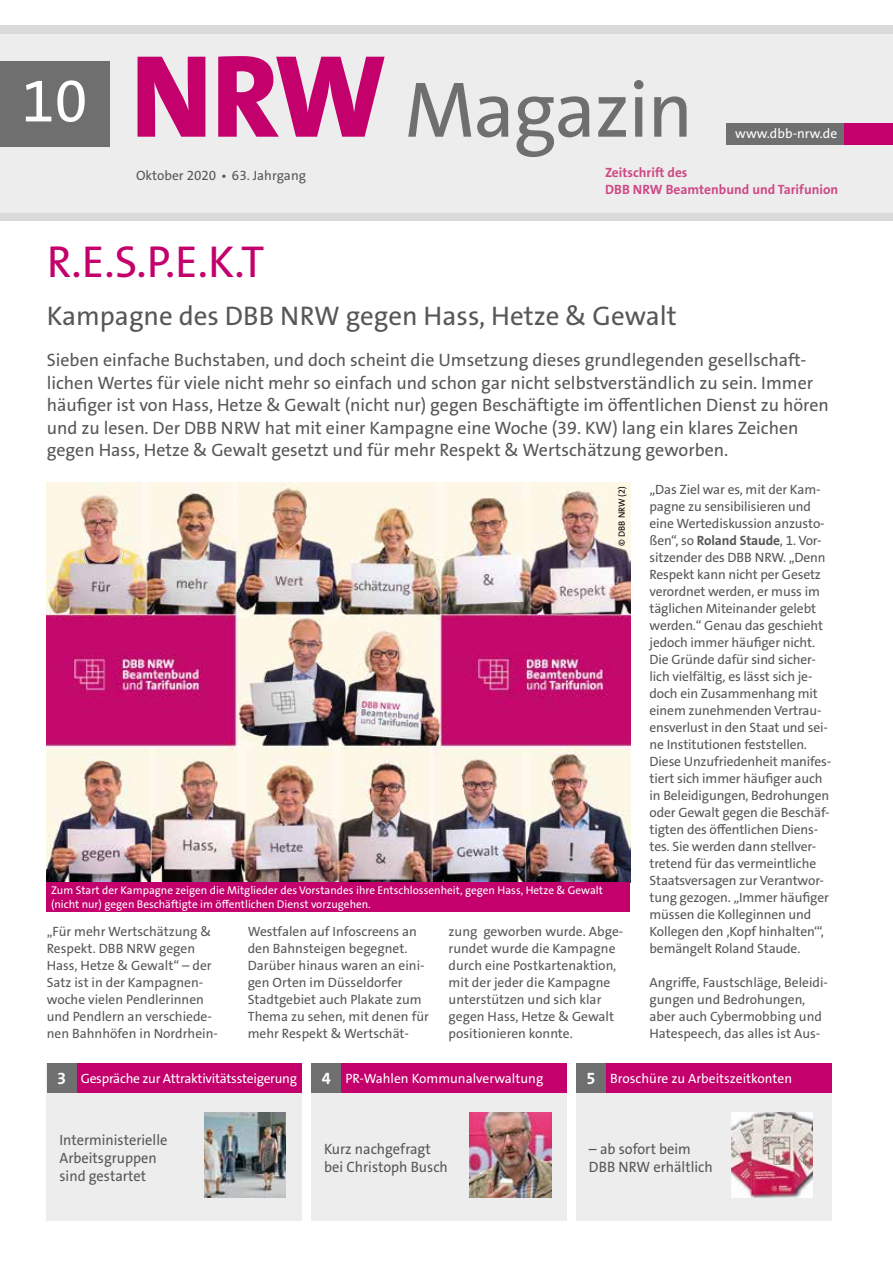
<style>
.page{position:relative;width:893px;height:1263px;background:#fff}
.page>*{position:absolute;margin:0;border:0;box-sizing:border-box;transform-origin:0 0}
.t1{font:79.5px "The Sans Os F";letter-spacing:-.02em;color:#706f6f}
.t2{font:45px "The Sans Os F";color:#c3006b}
.t3{font:27px "The Sans Os F";color:#575756}
.t4{font:18px/22.5px "The Sans Os F";color:#575756}
.t5{font:15px/18px "The Sans Os F";color:#575756;scale:.96 1}
.t6{font:13.5px/17px "The Sans Os F";letter-spacing:-.01em;color:#575756}
.t7{font:13.5px "The Sans Os F";color:#fff}
.t8{font:700 13.5px/16.5px "The Sans Os F";color:#ce4986}
.t9{font:13.5px "The Sans Os F";letter-spacing:-.02em;color:#fff}
.t10{font:11.25px/13.5px "The Sans Os F";color:#fff}
.t11{font:9px "The Sans Os F";letter-spacing:.005em;color:#000}
.s1{font-weight:800;font-size:118.5px;color:#c3006b}
.s2{font-weight:700}
.s3{font-weight:700;font-size:16.5px}
</style>
<div class="page">
<div style="left:0;top:26px;width:893px;height:195px;background:#dadada"></div>
<div style="left:0;top:34px;width:893px;height:179px;background:#ededed"></div>
<div style="left:0;top:62px;width:109px;height:85px;background:#706f6f"></div>
<div style="left:727px;top:123px;width:166px;height:21px;background:#706f6f"></div>
<div style="left:844px;top:123px;width:49px;height:21px;background:#c3006b"></div>
<div style="left:47px;top:1063px;width:255px;height:157px;background:#ededed"></div>
<div style="left:77px;top:1063px;width:225px;height:30px;background:#c3006b"></div>
<div style="left:47px;top:1063px;width:30px;height:30px;background:#706f6f"></div>
<img style="left:204px;top:1112px;width:82px;height:85px">
<div style="left:576px;top:1063px;width:255px;height:157px;background:#ededed"></div>
<div style="left:606px;top:1063px;width:225px;height:30px;background:#c3006b"></div>
<div style="left:576px;top:1063px;width:30px;height:30px;background:#706f6f"></div>
<img style="left:731px;top:1112px;width:82px;height:85px">
<div style="left:311px;top:1063px;width:256px;height:157px;background:#ededed"></div>
<div style="left:341px;top:1063px;width:226px;height:30px;background:#c3006b"></div>
<div style="left:311px;top:1063px;width:30px;height:30px;background:#706f6f"></div>
<img style="left:470px;top:1112px;width:82px;height:85px">
<img style="left:47px;top:483px;width:583px;height:399px">
<div style="left:47px;top:882px;width:583px;height:30px;background:#c3006b"></div>
<h1 class="t1" style="left:22px;top:59px;width:673px"><sup>10</sup> <span class="s1">NRW</span> Magazin</h1>
<p class="t6" style="left:136px;top:167px;width:172px">Oktober 2020 • 63. Jahrgang</p>
<p class="t8" style="left:605px;top:164px;width:235px">Zeitschrift des<br>DBB NRW Beamtenbund und Tarifunion</p>
<p class="t7" style="left:735px;top:125px;width:103px">www.dbb-nrw.de</p>
<h2 class="t2" style="left:47px;top:233px;width:219px">R.E.S.P.E.K.T</h2>
<h3 class="t3" style="left:47px;top:299px;width:631px">Kampagne des DBB NRW gegen Hass, Hetze &amp; Gewalt</h3>
<p class="t4" style="left:47px;top:349px;width:784px">Sieben einfache Buchstaben, und doch scheint die Umsetzung dieses grundlegenden gesellschaft&shy;lichen Wertes für viele nicht mehr so einfach und schon gar nicht selbstverständlich zu sein. Immer häufiger ist von Hass, Hetze &amp; Gewalt (nicht nur) gegen Beschäftigte im öffentlichen Dienst zu hören und zu lesen. Der DBB NRW hat mit einer Kampagne eine Woche (39. KW) lang ein klares Zeichen gegen Hass, Hetze &amp; Gewalt gesetzt und für mehr Respekt &amp; Wertschätzung geworben.</p>
<p class="t11" style="left:616px;top:546px;width:61px;rotate:-90deg">© DBB NRW (2)</p>
<p class="t10" style="left:51px;top:884px;width:553px">Zum Start der Kampagne zeigen die Mitglieder des Vorstandes ihre Entschlossenheit, gegen Hass, Hetze &amp; Gewalt (nicht nur) gegen Beschäftigte im öffentlichen Dienst vorzugehen.</p>
<p class="t6" style="left:47px;top:923px;width:171px">„Für mehr Wertschätzung &amp;<br>Respekt. DBB NRW gegen<br>Hass, Hetze &amp; Gewalt“ – der<br>Satz ist in der Kampagnen&shy;woche vielen Pendlerinnen und Pendlern an verschiede&shy;nen Bahnhöfen in Nordrhein-</p>
<p class="t6" style="left:248px;top:923px;width:183px">Westfalen auf Infoscreens an den Bahnsteigen begegnet.<br>Darüber hinaus waren an eini&shy;gen Orten im Düsseldorfer<br>Stadtgebiet auch Plakate zum<br>Thema zu sehen, mit denen für mehr Respekt &amp; Wertschät-</p>
<p class="t6" style="left:449px;top:923px;width:176px">zung geworben wurde. Abge&shy;rundet wurde die Kampagne durch eine Postkartenaktion, mit der jeder die Kampagne unterstützen und sich klar gegen Hass, Hetze &amp; Gewalt positionieren konnte.</p>
<p class="t6" style="left:649px;top:481px;width:183px">„Das Ziel war es, mit der Kam&shy;pagne zu sensibilisieren und eine Wertediskussion anzusto&shy;ßen“, so <span class="s2">Roland Staude</span>, 1. Vor&shy;sitzender des DBB NRW. „Denn<br>Respekt kann nicht per Gesetz verordnet werden, er muss im täglichen Miteinander gelebt werden.“ Genau das geschieht jedoch immer häufiger nicht.<br>Die Gründe dafür sind sicher&shy;lich vielfältig, es lässt sich je&shy;doch ein Zusammenhang mit einem zunehmenden Vertrau&shy;ensverlust in den Staat und sei&shy;ne Institutionen feststellen.<br>Diese Unzufriedenheit manifes&shy;tiert sich immer häufiger auch in Beleidigungen, Bedrohungen oder Gewalt gegen die Beschäf&shy;tigten des öffentlichen Diens&shy;tes. Sie werden dann stellver&shy;tretend für das vermeintliche<br>Staatsversagen zur Verantwor&shy;tung gezogen. „Immer häufiger müssen die Kolleginnen und<br>Kollegen den ‚Kopf hinhalten‘“, bemängelt Roland Staude.</p>
<p class="t6" style="left:649px;top:974px;width:180px">Angriffe, Faustschläge, Beleidi&shy;gungen und Bedrohungen, aber auch Cybermobbing und<br>Hatespeech, das alles ist Aus-</p>
<p class="t9" style="left:57px;top:1069px;width:241px"><span class="s3">3</span> Gespräche zur Attraktivitätssteigerung</p>
<p class="t5" style="left:60px;top:1131px;width:114px">Interministerielle<br>Arbeitsgruppen sind gestartet</p>
<p class="t7" style="left:322px;top:1069px;width:223px"><span class="s3">4</span> PR-Wahlen Kommunalverwaltung</p>
<p class="t5" style="left:324px;top:1140px;width:130px">Kurz nachgefragt bei Christoph Busch</p>
<p class="t7" style="left:586px;top:1069px;width:207px"><span class="s3">5</span> Broschüre zu Arbeitszeitkonten</p>
<p class="t5" style="left:589px;top:1140px;width:130px">– ab sofort beim<br>DBB NRW erhältlich</p>
</div>
